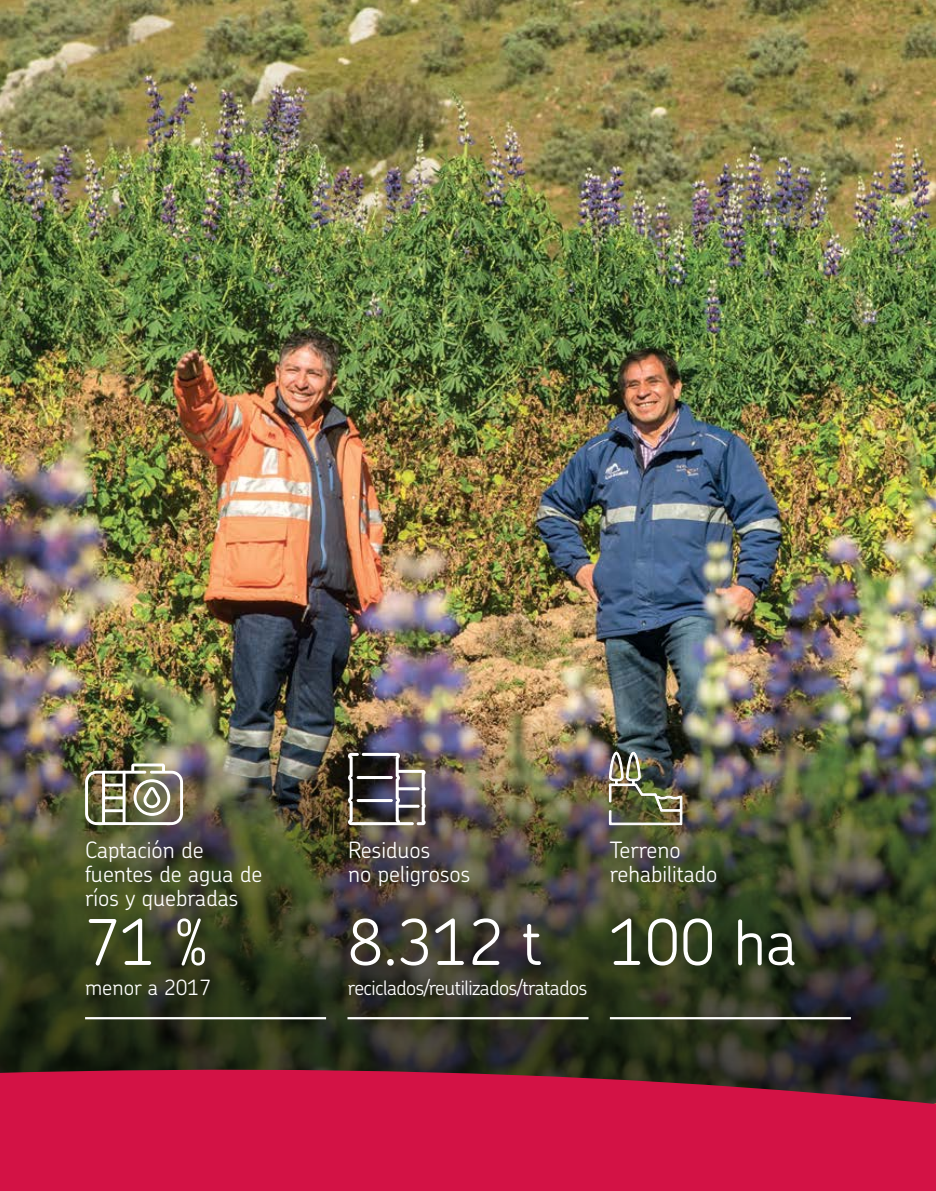
<style>
.page{position:relative;width:936px;height:1191px;background:#fff}
.page>*{position:absolute;margin:0;border:0;box-sizing:border-box;transform-origin:0 0}
.t1{font:300 63px "Chevin Pro";color:#fff}
.t2{font:300 22.5px/24px "Chevin Pro";color:#fff}
.t3{font:300 21px "Chevin Pro";color:#fff}
.t4{font:300 20.25px "Chevin Pro";letter-spacing:-.025em;color:#fff}
</style>
<div class="page">
<img style="left:0;top:0;width:935px;height:708px">
<img style="left:0;top:708px;width:935px;height:335px">
<svg style="left:554px;top:988px;width:381px;height:55px;background:#282f1e"></svg>
<svg style="left:0;top:1043px;width:935px;height:148px;background:#a9173b"></svg>
<hr style="left:935px;top:606px;width:1px;height:497px;background:#a9a415">
<img style="left:85px;top:763px;width:98px;height:62px">
<img style="left:348px;top:753px;width:77px;height:72px">
<hr style="left:356px;top:799px;width:37px;height:3px;background:#fff">
<hr style="left:356px;top:776px;width:37px;height:3px;background:#fff">
<img style="left:608px;top:751px;width:75px;height:74px">
<hr style="left:85px;top:1017px;width:241px;height:2px;background:#fff">
<hr style="left:347px;top:1017px;width:241px;height:2px;background:#fff">
<hr style="left:610px;top:1017px;width:240px;height:2px;background:#fff">
<p class="t2" style="left:85px;top:837px;width:179px">Captación de fuentes de agua de ríos y quebradas</p>
<p class="t2" style="left:348px;top:837px;width:124px">Residuos<br>no peligrosos</p>
<p class="t2" style="left:609px;top:837px;width:109px">Terreno rehabilitado</p>
<h1 class="t1" style="left:85px;top:899px;width:125px">71 %</h1>
<p class="t3" style="left:85px;top:973px;width:127px">menor a 2017</p>
<h1 class="t1" style="left:348px;top:899px;width:195px">8.312 t</h1>
<p class="t4" style="left:348px;top:974px;width:241px">reciclados/reutilizados/tratados</p>
<h1 class="t1" style="left:609px;top:899px;width:189px">100 ha</h1>
</div>
